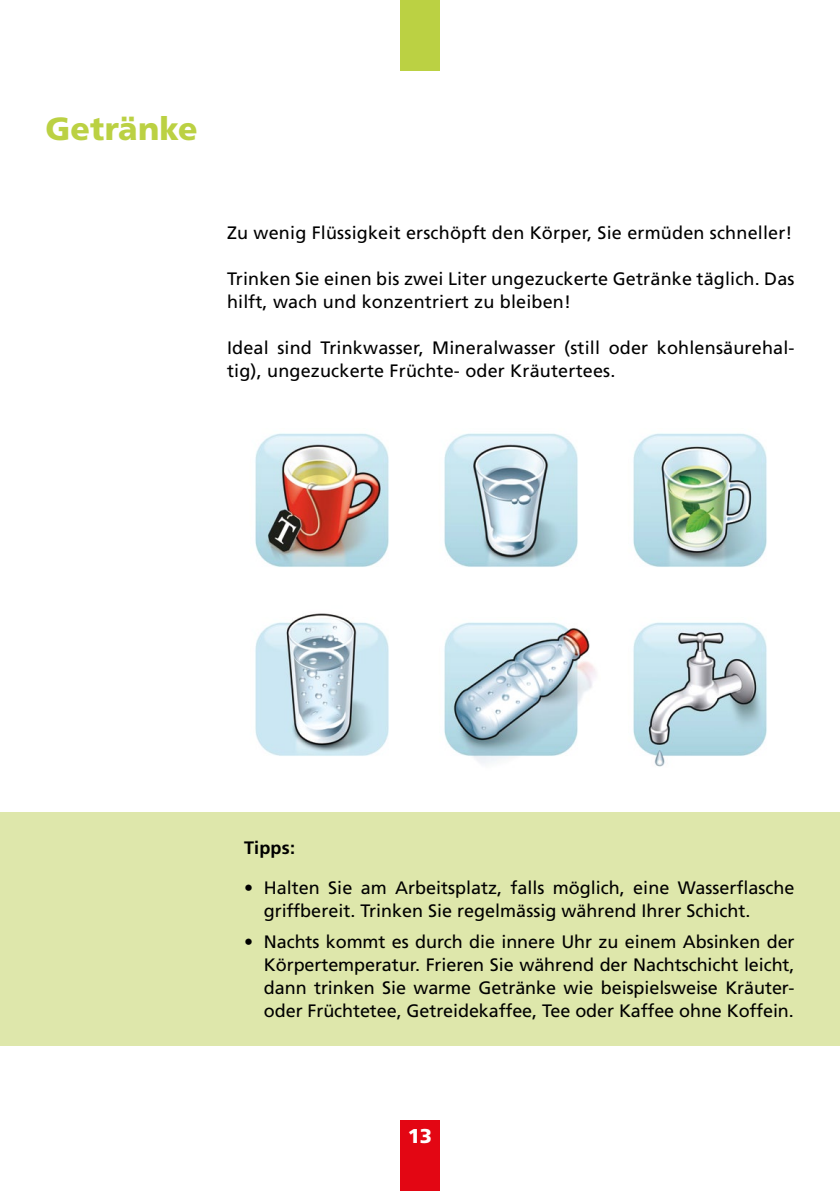
<style>
.page{position:relative;width:840px;height:1191px;background:#fff}
.page>*{position:absolute;margin:0;border:0;box-sizing:border-box;transform-origin:0 0}
.t1{font:900 32px "Frutiger LT Pro";letter-spacing:.005em;color:#bbd143}
.t2{font:900 20px "Frutiger LT Pro";color:#fff}
.t3{font:18px/23px "Frutiger LT Pro";letter-spacing:.01em;color:#000}
.t4{font:700 18px "Frutiger LT Pro";letter-spacing:.01em;color:#000}
</style>
<div class="page">
<div style="left:400px;top:1120px;width:39px;height:71px;background:#e30613"></div>
<div style="left:400px;top:0;width:39px;height:71px;background:#bbd143"></div>
<img style="left:255px;top:433px;width:512px;height:334px">
<div style="left:0;top:812px;width:839px;height:233px;background:#dee7ab"></div>
<h1 class="t1" style="left:45px;top:109px;width:154px">Getränke</h1>
<p class="t3" style="left:227px;top:221px;width:567px">Zu wenig Flüssigkeit erschöpft den Körper, Sie ermüden schneller!</p>
<p class="t3" style="left:227px;top:267px;width:568px">Trinken Sie einen bis zwei Liter ungezuckerte Getränke täglich. Das hilft, wach und konzentriert zu bleiben!</p>
<p class="t3" style="left:227px;top:336px;width:568px">Ideal sind Trinkwasser, Mineralwasser (still oder kohlensäurehal&shy;tig), ungezuckerte Früchte- oder Kräutertees.</p>
<p class="t4" style="left:244px;top:837px;width:52px">Tipps:</p>
<p class="t3" style="left:264px;top:876px;width:532px;text-indent:-20px">• Halten Sie am Arbeitsplatz, falls möglich, eine Wasserflasche griffbereit. Trinken Sie regelmässig während Ihrer Schicht.</p>
<p class="t3" style="left:264px;top:930px;width:532px;text-align:justify;text-indent:-20px">• Nachts kommt es durch die innere Uhr zu einem Absinken der Körpertemperatur. Frieren Sie während der Nachtschicht leicht, dann trinken Sie warme Getränke wie beispielsweise Kräuter&shy;oder Früchtetee, Getreidekaffee, Tee oder Kaffee ohne Koffein.</p>
<p class="t2" style="left:407px;top:1124px;width:26px">13</p>
</div>
